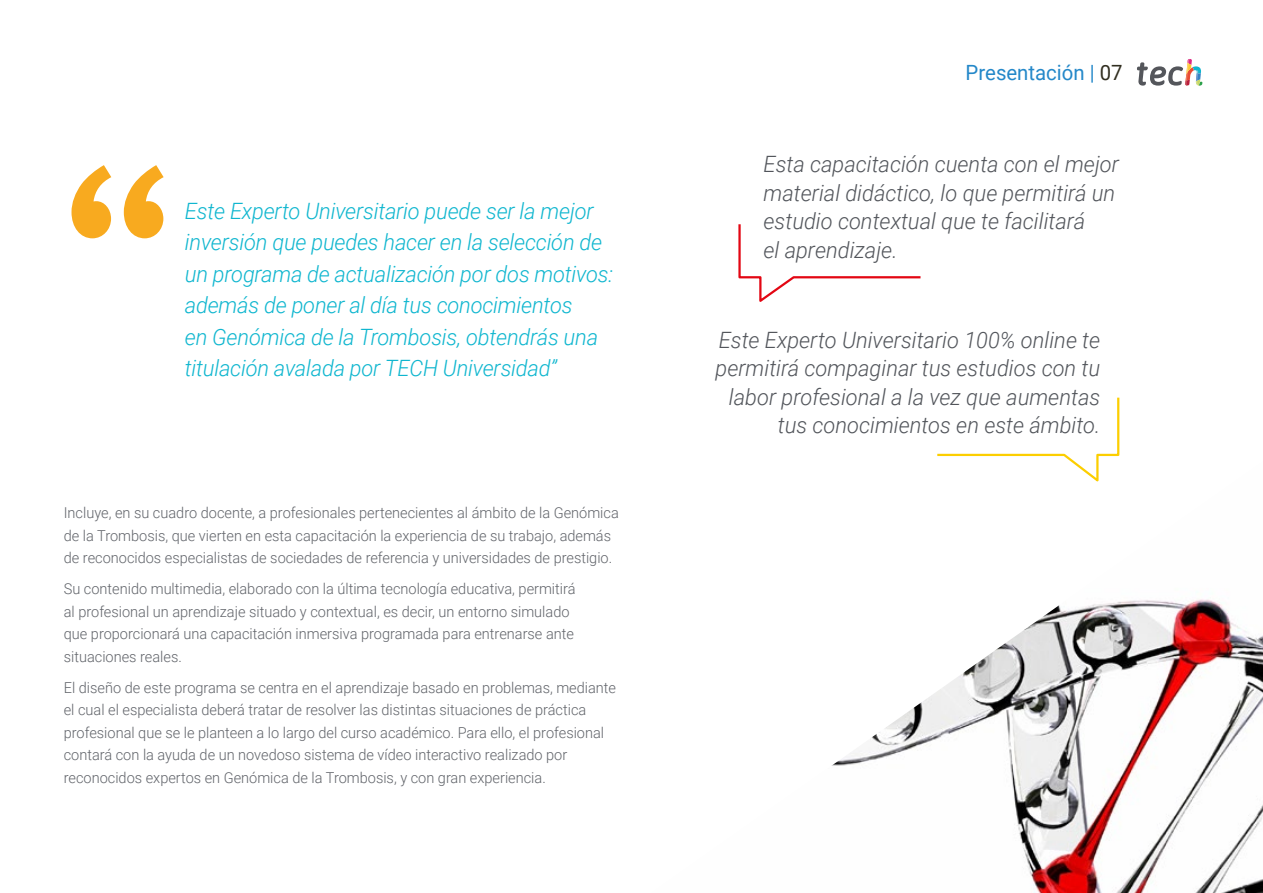
<style>
.page{position:relative;width:1263px;height:893px;background:#fff}
.page>*{position:absolute;margin:0;border:0;box-sizing:border-box;transform-origin:0 0}
.t1{font:italic 300 22.5px/28.5px "Roboto";color:#52555b;text-align:right}
.t2{font:italic 300 22.5px/31.5px "Roboto";letter-spacing:-.01em;color:#0fb6cf}
.t3{font:21px "Roboto";color:#2488c9}
.t4{font:300 15px/22.5px "Roboto";color:#61646a}
.s1{color:#312e20}
</style>
<div class="page">
<svg style="left:71px;top:165px;width:93px;height:73px"></svg>
<svg style="left:937px;top:397px;width:183px;height:64px"></svg>
<svg style="left:738px;top:224px;width:183px;height:78px"></svg>
<svg style="left:1137px;top:59px;width:65px;height:27px"></svg>
<img style="left:831px;top:461px;width:432px;height:432px">
<p class="t2" style="left:185px;top:194px;width:430px">Este Experto Universitario puede ser la mejor inversión que puedes hacer en la selección de un programa de actualización por dos motivos: además de poner al día tus conocimientos<br>en Genómica de la Trombosis, obtendrás una titulación avalada por TECH Universidad”</p>
<p class="t4" style="left:64px;top:501px;width:556px">Incluye, en su cuadro docente, a profesionales pertenecientes al ámbito de la Genómica de la Trombosis, que vierten en esta capacitación la experiencia de su trabajo, además de reconocidos especialistas de sociedades de referencia y universidades de prestigio.</p>
<p class="t4" style="left:64px;top:577px;width:513px">Su contenido multimedia, elaborado con la última tecnología educativa, permitirá al profesional un aprendizaje situado y contextual, es decir, un entorno simulado que proporcionará una capacitación inmersiva programada para entrenarse ante situaciones reales.</p>
<p class="t4" style="left:64px;top:676px;width:554px">El diseño de este programa se centra en el aprendizaje basado en problemas, mediante el cual el especialista deberá tratar de resolver las distintas situaciones de práctica profesional que se le planteen a lo largo del curso académico. Para ello, el profesional contará con la ayuda de un novedoso sistema de vídeo interactivo realizado por reconocidos expertos en Genómica de la Trombosis, y con gran experiencia.</p>
<h2 class="t3" style="left:966px;top:57px;width:159px">Presentación | <span class="s1">07</span></h2>
<h1 class="t1" style="left:763px;top:149px;width:357px;text-align:left">Esta capacitación cuenta con el mejor material didáctico, lo que permitirá un estudio contextual que te facilitará<br>el aprendizaje.</h1>
<h1 class="t1" style="left:715px;top:324px;width:386px">Este Experto Universitario 100% online te permitirá compaginar tus estudios con tu labor profesional a la vez que aumentas tus conocimientos en este ámbito.</h1>
</div>
